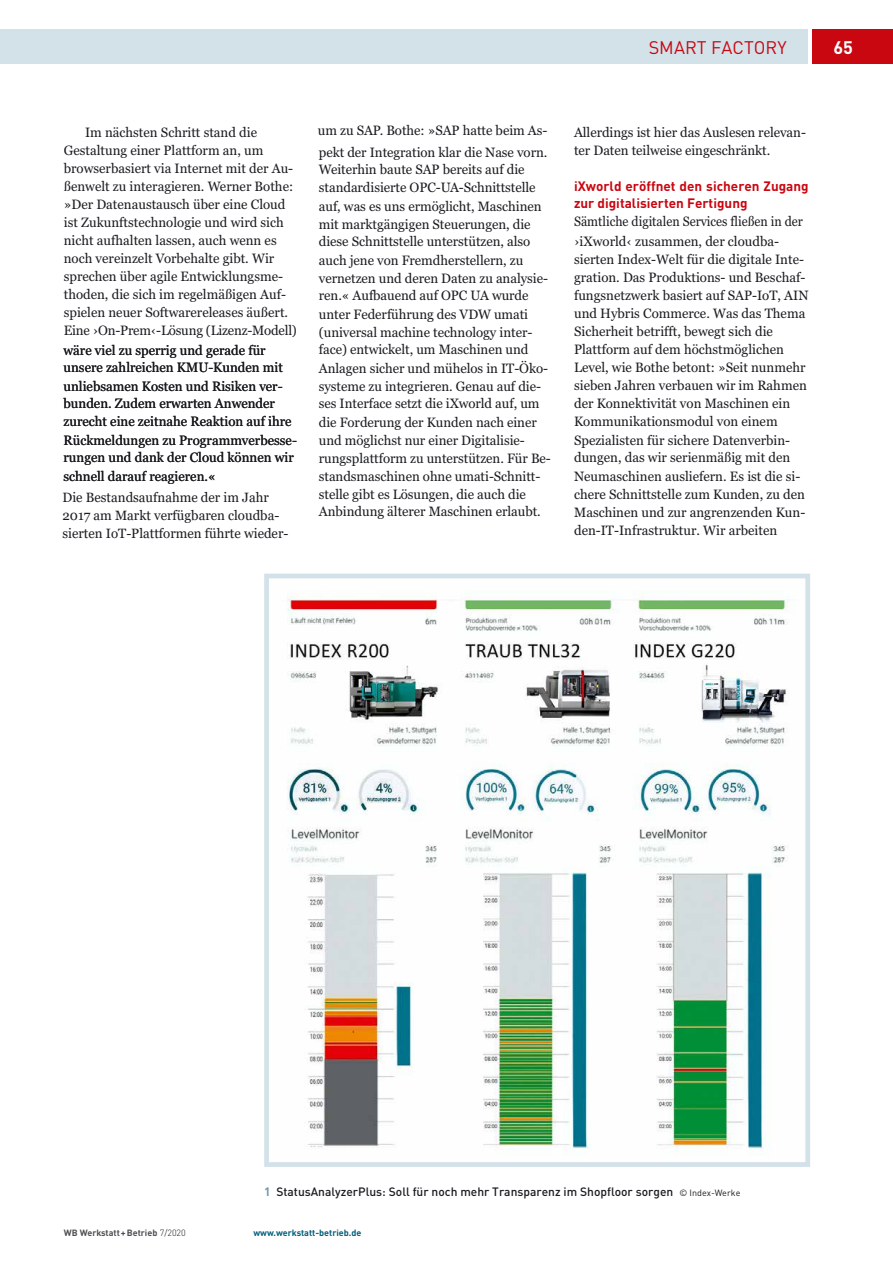
<style>
.page{position:relative;width:893px;height:1263px;background:#fff}
.page>*{position:absolute;margin:0;border:0;box-sizing:border-box;transform-origin:0 0}
.t1{font:18px "DINOT";color:#c90711}
.t2{font:700 18px "DINOT";color:#fff}
.t3{font:13.5px/18px "Georgia Pro";color:#1b1c20}
.t4{font:13.5px/18px "Georgia";color:#1b1c20}
.t5{font:13.5px/20.4px "Georgia Pro";color:#1b1c20;scale:.92 1}
.t6{font:700 13.5px/16.8px "DINOT";color:#c90711}
.t7{font:500 12px "DINOT";color:#1b1c20}
.t8{font:700 9px "DINOT";color:#504e53}
.t9{font:700 9px "DINOT";color:#005f7c}
.s1{font-weight:700;color:#6e96ac}
.s2{font-weight:400;font-size:9px}
.s3{font-weight:300;color:#1b1c20}
</style>
<div class="page">
<div style="left:812px;top:30px;width:81px;height:34px;background:#c90711"></div>
<div style="left:0;top:30px;width:808px;height:34px;background:#d3e1e9"></div>
<img style="left:287px;top:593px;width:505px;height:562px">
<div style="left:264px;top:574px;width:546px;height:593px;border:5px solid #d3e1e9"></div>
<h1 class="t1" style="left:649px;top:36px;width:139px">SMART FACTORY</h1>
<h1 class="t2" style="left:833px;top:35px;width:21px">65</h1>
<p class="t3" style="left:64px;top:124px;width:235px;text-indent:21px">Im nächsten Schritt stand die Gestaltung einer Plattform an, um browserbasiert via Internet mit der Au&shy;ßenwelt zu interagieren. Werner Bothe: »Der Datenaustausch über eine Cloud ist Zukunftstechnologie und wird sich nicht aufhalten lassen, auch wenn es noch vereinzelt Vorbehalte gibt. Wir sprechen über agile Entwicklungsme&shy;thoden, die sich im regelmäßigen Auf&shy;spielen neuer Softwarereleases äußert.<br>Eine ›On-Prem‹-Lösung (Lizenz-Modell)</p>
<p class="t3" style="left:64px;top:341px;width:235px">wäre viel zu sperrig und gerade für unsere zahlreichen KMU-Kunden mit unliebsamen Kosten und Risiken ver&shy;bunden. Zudem erwarten Anwender zurecht eine zeitnahe Reaktion auf ihre Rückmeldungen zu Programmverbesse&shy;rungen und dank der Cloud können wir schnell darauf reagieren.«</p>
<p class="t4" style="left:62px;top:489px;width:227px">Die Bestandsaufnahme der im Jahr<br>2017 am Markt verfügbaren cloudba&shy;sierten IoT-Plattformen führte wieder-</p>
<p class="t3" style="left:318px;top:122px;width:231px">um zu SAP. Bothe: »SAP hatte beim As-</p>
<p class="t3" style="left:574px;top:124px;width:233px">Allerdings ist hier das Auslesen relevan&shy;ter Daten teilweise eingeschränkt.</p>
<p class="t6" style="left:574px;top:177px;width:236px">iXworld eröffnet den sicheren Zugang zur digitalisierten Fertigung</p>
<p class="t5" style="left:574px;top:212px;width:250px">Sämtliche digitalen Services fließen in der ›iXworld‹ zusammen, der cloudba-</p>
<p class="t3" style="left:574px;top:251px;width:236px">sierten Index-Welt für die digitale Inte&shy;gration. Das Produktions- und Beschaf&shy;fungsnetzwerk basiert auf SAP-IoT, AIN und Hybris Commerce. Was das Thema Sicherheit betrifft, bewegt sich die Plattform auf dem höchstmöglichen Level, wie Bothe betont: »Seit nunmehr sieben Jahren verbauen wir im Rahmen der Konnektivität von Maschinen ein Kommunikationsmodul von einem Spezialisten für sichere Datenverbin&shy;dungen, das wir serienmäßig mit den Neumaschinen ausliefern. Es ist die si&shy;chere Schnittstelle zum Kunden, zu den Maschinen und zur angrenzenden Kun&shy;den-IT-Infrastruktur. Wir arbeiten</p>
<p class="t3" style="left:319px;top:144px;width:234px">pekt der Integration klar die Nase vorn.<br>Weiterhin baute SAP bereits auf die standardisierte OPC-UA-Schnittstelle auf, was es uns ermöglicht, Maschinen mit marktgängigen Steuerungen, die diese Schnittstelle unterstützen, also auch jene von Fremdherstellern, zu vernetzen und deren Daten zu analysie&shy;ren.« Aufbauend auf OPC UA wurde unter Federführung des VDW umati (universal machine technology inter&shy;face) entwickelt, um Maschinen und Anlagen sicher und mühelos in IT-Öko&shy;systeme zu integrieren. Genau auf die&shy;ses Interface setzt die iXworld auf, um die Forderung der Kunden nach einer und möglichst nur einer Digitalisie&shy;rungsplattform zu unterstützen. Für Be&shy;standsmaschinen ohne umati-Schnitt&shy;stelle gibt es Lösungen, die auch die Anbindung älterer Maschinen erlaubt.</p>
<p class="t7" style="left:264px;top:1183px;width:478px"><span class="s1">1</span> StatusAnalyzerPlus: Soll für noch mehr Transparenz im Shopfloor sorgen <span class="s2">© Index-Werke</span></p>
<p class="t8" style="left:64px;top:1227px;width:124px">WB Werkstatt + Betrieb <span class="s3">7/2020</span></p>
<p class="t9" style="left:253px;top:1227px;width:110px">www.werkstatt-betrieb.de</p>
</div>
